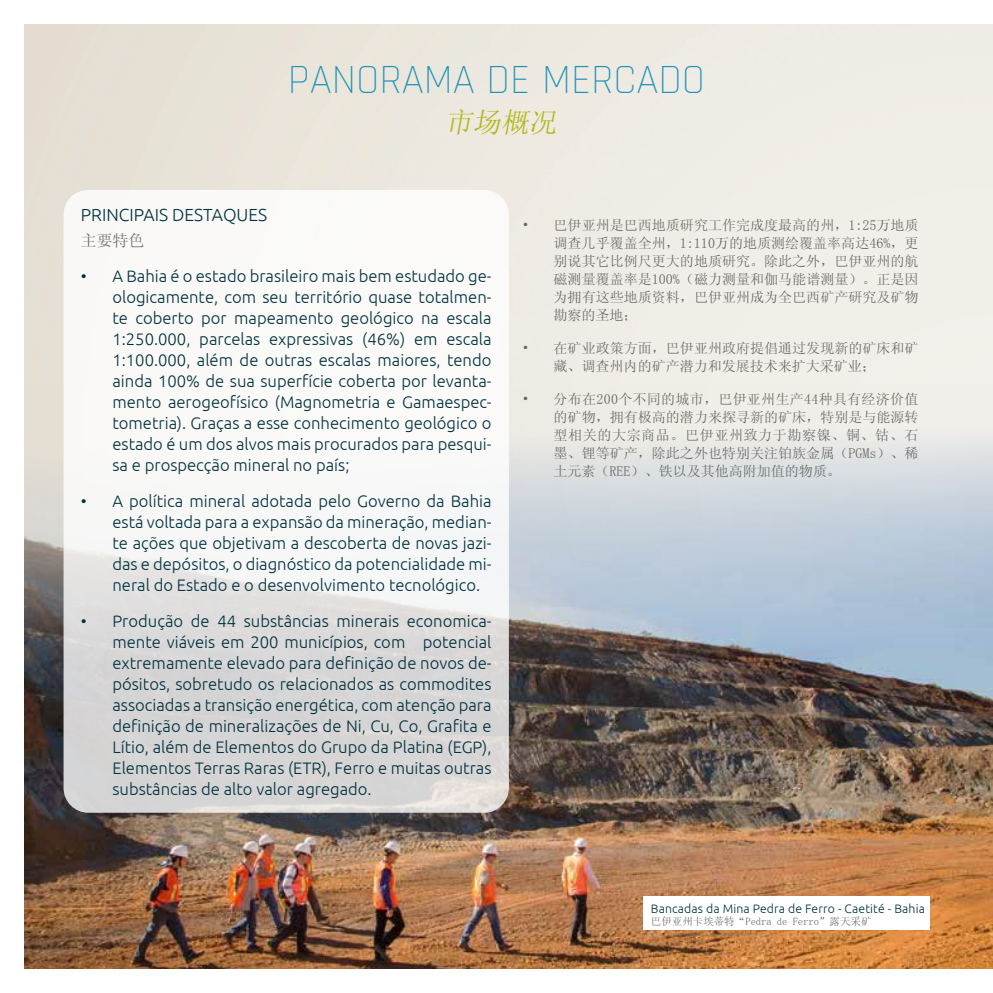
<style>
.page{position:relative;width:993px;height:993px;background:#fff}
.page>*{position:absolute;margin:0;border:0;box-sizing:border-box;transform-origin:0 0}
.t1{font:300 42px "Rajdhani";color:#1f93b8}
.t2{font:italic 28px "Sim Sun";color:#b1b716}
.t3{font:300 17.5px "Ubuntu";color:#013240}
.t4{font:300 16.62px/21px "Ubuntu";color:#013240;text-align:justify}
.t5{font:15.92px "Sim Sun";color:#646363}
.t6{font:14px/18px "Sim Sun";color:#646363;text-align:justify}
.t7{font:300 12.25px "Ubuntu";letter-spacing:.01em;color:#013240}
.t8{font:10.5px "Sim Sun";color:#646363}
</style>
<div class="page">
<img style="left:25px;top:385px;width:967px;height:582px">
<div style="left:643px;top:896px;width:286px;height:33px;background:#fff"></div>
<svg style="left:63px;top:190px;width:445px;height:622px"></svg>
<h1 class="t1" style="left:288px;top:57px;width:418px">PANORAMA DE MERCADO</h1>
<h2 class="t2" style="left:444px;top:108px;width:118px">市场概况</h2>
<p class="t3" style="left:81px;top:204px;width:188px">PRINCIPAIS DESTAQUES</p>
<p class="t5" style="left:81px;top:232px;width:65px">主要特色</p>
<p class="t4" style="left:112px;top:265px;width:380px;text-indent:-32px">• A Bahia é o estado brasileiro mais bem estudado ge&shy;ologicamente, com seu território quase totalmen&shy;te coberto por mapeamento geológico na escala 1:250.000, parcelas expressivas (46%) em escala 1:100.000, além de outras escalas maiores, tendo ainda 100% de sua superfície coberta por levanta&shy;mento aerogeofísico (Magnometria e Gamaespec&shy;tometria). Graças a esse conhecimento geológico o estado é um dos alvos mais procurados para pesqui&shy;sa e prospecção mineral no país;</p>
<p class="t4" style="left:112px;top:490px;width:380px;text-indent:-32px">• A política mineral adotada pelo Governo da Bahia está voltada para a expansão da mineração, median&shy;te ações que objetivam a descoberta de novas jazi&shy;das e depósitos, o diagnóstico da potencialidade mi&shy;neral do Estado e o desenvolvimento tecnológico.</p>
<p class="t4" style="left:112px;top:609px;width:380px;text-indent:-32px">• Produção de 44 substâncias minerais economica&shy;mente viáveis em 200 municípios, com potencial extremamente elevado para definição de novos de&shy;pósitos, sobretudo os relacionados as commodites associadas a transição energética, com atenção para definição de mineralizações de Ni, Cu, Co, Grafita e Lítio, além de Elementos do Grupo da Platina (EGP), Elementos Terras Raras (ETR), Ferro e muitas outras substâncias de alto valor agregado.</p>
<p class="t6" style="left:553px;top:216px;width:366px;text-indent:-32px">• 巴伊亚州是巴西地质研究工作完成度最高的州，1:25万地质调查几乎覆盖全州，1:110万的地质测绘覆盖率高达46%，更别说其它比例尺更大的地质研究。除此之外，巴伊亚州的航磁测量覆盖率是100%（磁力测量和伽马能谱测量）。正是因为拥有这些地质资料，巴伊亚州成为全巴西矿产研究及矿物勘察的圣地；</p>
<p class="t6" style="left:553px;top:339px;width:366px;text-indent:-32px">• 在矿业政策方面，巴伊亚州政府提倡通过发现新的矿床和矿藏、调查州内的矿产潜力和发展技术来扩大采矿业；</p>
<p class="t6" style="left:553px;top:390px;width:366px;text-indent:-32px">• 分布在200个不同的城市，巴伊亚州生产44种具有经济价值的矿物，拥有极高的潜力来探寻新的矿床，特别是与能源转型相关的大宗商品。巴伊亚州致力于勘察镍、铜、钴、石墨、锂等矿产，除此之外也特别关注铂族金属（PGMs）、稀土元素（REE）、铁以及其他高附加值的物质。</p>
<p class="t7" style="left:650px;top:900px;width:275px">Bancadas da Mina Pedra de Ferro - Caetité - Bahia</p>
<p class="t8" style="left:650px;top:916px;width:222px">巴伊亚州卡埃蒂特“Pedra de Ferro”露天采矿</p>
</div>
